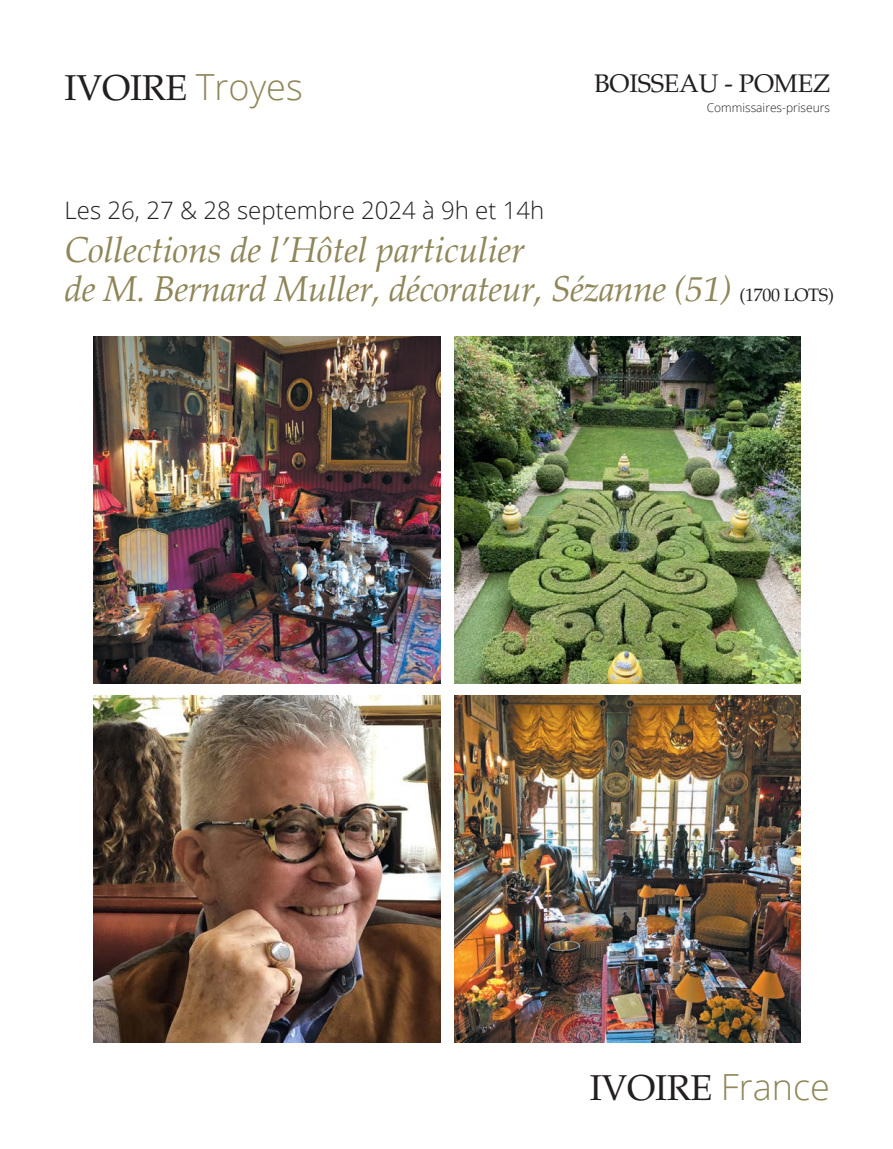
<style>
.page{position:relative;width:893px;height:1149px;background:#fff}
.page>*{position:absolute;margin:0;border:0;box-sizing:border-box;transform-origin:0 0}
.t1{font:italic 36px "Palatino Linotype";letter-spacing:-.02em;color:#8f8659}
.t2{font:36px "Palatino";letter-spacing:-.01em;color:#231f20}
.t3{font:25.5px "Palatino";letter-spacing:-.01em;color:#231f20}
.t4{font:300 24px "Open Sans";color:#231f20}
.t5{font:300 12px "Open Sans";color:#231f20}
.s1{font-family:"Open Sans";font-weight:300;color:#8f8659}
.s2{font-family:"Palatino";font-style:normal;font-size:18px;color:#231f20}
</style>
<div class="page">
<img style="left:454px;top:336px;width:347px;height:347px">
<img style="left:94px;top:695px;width:347px;height:347px">
<img style="left:94px;top:336px;width:347px;height:347px">
<img style="left:454px;top:695px;width:347px;height:347px">
<p class="t2" style="left:65px;top:67px;width:240px">IVOIRE <span class="s1">Troyes</span></p>
<p class="t3" style="left:594px;top:69px;width:237px">BOISSEAU - POMEZ</p>
<p class="t5" style="left:707px;top:99px;width:125px">Commissaires-priseurs</p>
<p class="t4" style="left:65px;top:193px;width:481px">Les 26, 27 &amp; 28 septembre 2024 à 9h et 14h</p>
<p class="t1" style="left:65px;top:224px;width:462px">Collections de l’Hôtel particulier</p>
<p class="t1" style="left:65px;top:263px;width:771px">de M. Bernard Muller, décorateur, Sézanne (51) <span class="s2">(1700 LOTS)</span></p>
<p class="t2" style="left:590px;top:1066px;width:242px">IVOIRE <span class="s1">France</span></p>
</div>
